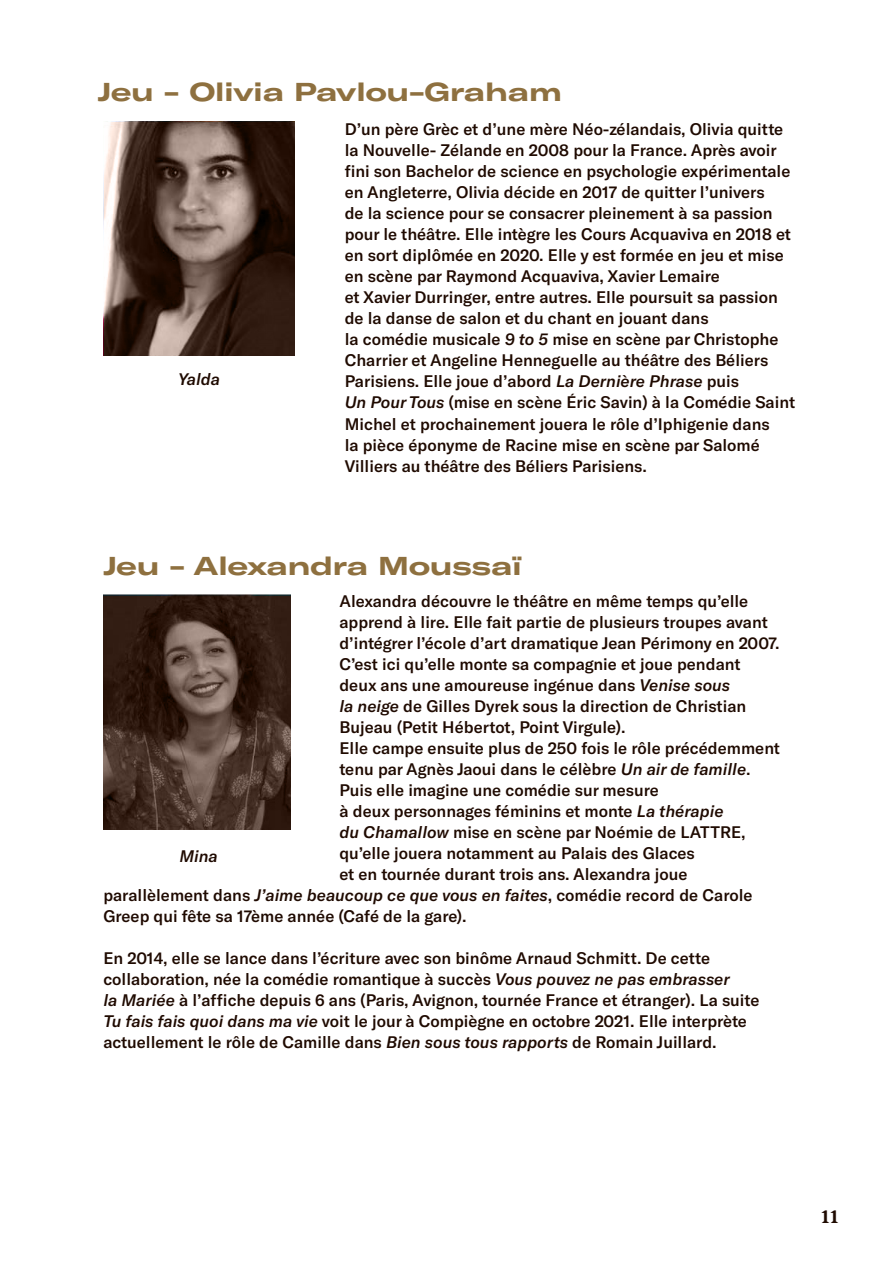
<style>
.page{position:relative;width:893px;height:1263px;background:#fff}
.page>*{position:absolute;margin:0;border:0;box-sizing:border-box;transform-origin:0 0}
.t1{font:700 expanded 25.5px "GT America";color:#8e703f}
.t2{font:700 18px "Sabre";color:#1f0a00}
.t3{font:500 16.5px/21px "GT America";color:#1f0a00}
.t4{font:italic 500 16.5px "GT America";color:#1f0a00}
.s1{font-style:italic}
</style>
<div class="page">
<svg style="left:103px;top:596px;width:188px;height:234px;background:#473228"></svg>
<svg style="left:104px;top:122px;width:191px;height:233px;background:#59463c"></svg>
<h1 class="t1" style="left:98px;top:76px;width:465px">Jeu - Olivia Pavlou-Graham</h1>
<p class="t4" style="left:178px;top:369px;width:44px">Yalda</p>
<p class="t3" style="left:345px;top:119px;width:452px">D’un père Grèc et d’une mère Néo-zélandais, Olivia quitte la Nouvelle- Zélande en 2008 pour la France. Après avoir fini son Bachelor de science en psychologie expérimentale en Angleterre, Olivia décide en 2017 de quitter l’univers<br>de la science pour se consacrer pleinement à sa passion pour le théâtre. Elle intègre les Cours Acquaviva en 2018 et en sort diplômée en 2020. Elle y est formée en jeu et mise en scène par Raymond Acquaviva, Xavier Lemaire<br>et Xavier Durringer, entre autres. Elle poursuit sa passion de la danse de salon et du chant en jouant dans<br>la comédie musicale <span class="s1">9 to 5</span> mise en scène par Christophe Charrier et Angeline Henneguelle au théâtre des Béliers Parisiens. Elle joue d’abord <span class="s1">La Dernière Phrase</span> puis<br><span class="s1">Un Pour Tous</span> (mise en scène Éric Savin) à la Comédie Saint Michel et prochainement jouera le rôle d’Iphigenie dans<br>la pièce éponyme de Racine mise en scène par Salomé Villiers au théâtre des Béliers Parisiens.</p>
<h1 class="t1" style="left:103px;top:550px;width:420px">Jeu - Alexandra Moussaï</h1>
<p class="t4" style="left:179px;top:846px;width:40px">Mina</p>
<p class="t3" style="left:339px;top:591px;width:442px">Alexandra découvre le théâtre en même temps qu’elle apprend à lire. Elle fait partie de plusieurs troupes avant d’intégrer l’école d’art dramatique Jean Périmony en 2007.<br>C’est ici qu’elle monte sa compagnie et joue pendant deux ans une amoureuse ingénue dans <span class="s1">Venise sous<br>la neige</span> de Gilles Dyrek sous la direction de Christian Bujeau (Petit Hébertot, Point Virgule).<br>Elle campe ensuite plus de 250 fois le rôle précédemment tenu par Agnès Jaoui dans le célèbre <span class="s1">Un air de famille</span>.<br>Puis elle imagine une comédie sur mesure<br>à deux personnages féminins et monte <span class="s1">La thérapie<br>du Chamallow</span> mise en scène par Noémie de LATTRE, qu’elle jouera notamment au Palais des Glaces<br>et en tournée durant trois ans. Alexandra joue</p>
<p class="t3" style="left:103px;top:884px;width:651px">parallèlement dans <span class="s1">J’aime beaucoup ce que vous en faites</span>, comédie record de Carole<br>Greep qui fête sa 17ème année (Café de la gare).</p>
<p class="t3" style="left:103px;top:947px;width:658px">En 2014, elle se lance dans l’écriture avec son binôme Arnaud Schmitt. De cette collaboration, née la comédie romantique à succès <span class="s1">Vous pouvez ne pas embrasser<br>la Mariée</span> à l’affiche depuis 6 ans (Paris, Avignon, tournée France et étranger). La suite <span class="s1">Tu fais fais quoi dans ma vie</span> voit le jour à Compiègne en octobre 2021. Elle interprète actuellement le rôle de Camille dans <span class="s1">Bien sous tous rapports</span> de Romain Juillard.</p>
<p class="t2" style="left:821px;top:1206px;width:19px">11</p>
</div>
